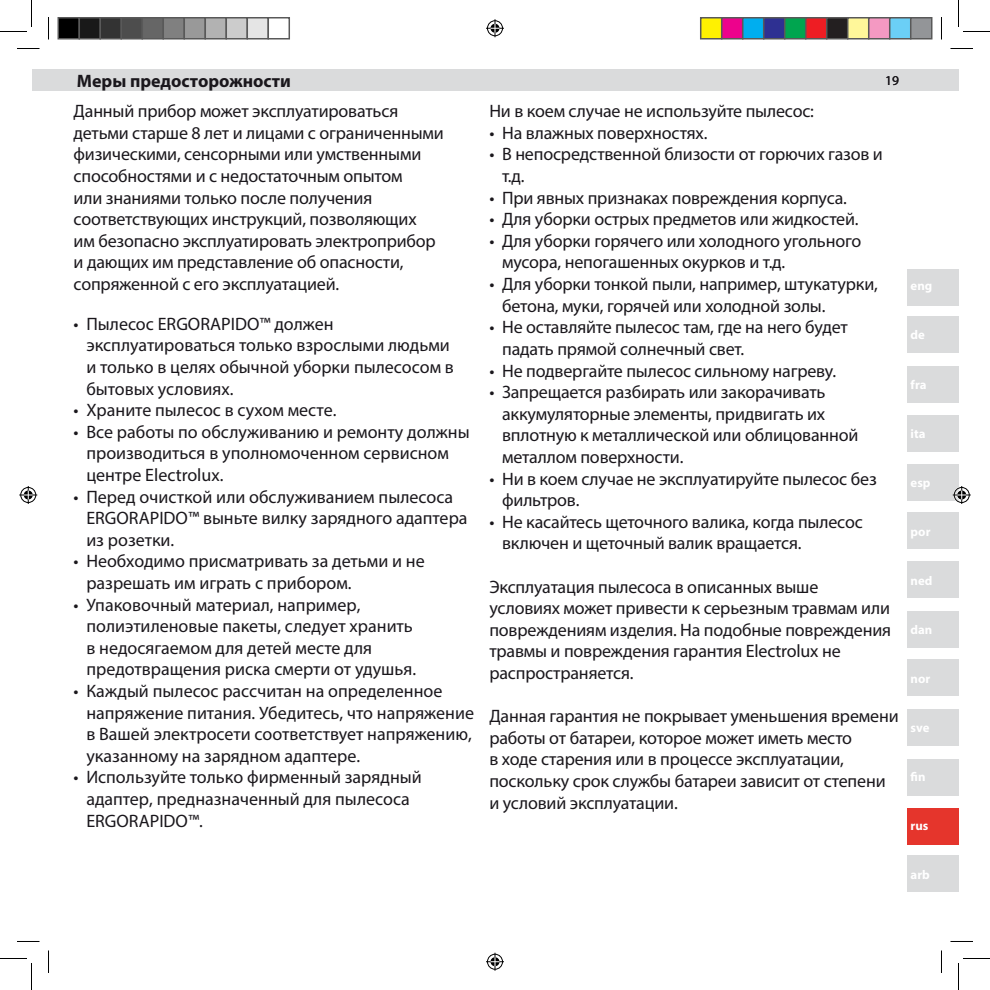
<style>
.page{position:relative;width:990px;height:990px;background:#fff}
.page>*{position:absolute;margin:0;border:0;box-sizing:border-box;transform-origin:0 0}
.t1{font:18px/21.6px "Myriad Pro";letter-spacing:-.01em;color:#1a171c}
.t2{font:700 18px "Myriad Pro";color:#1a171c}
.t3{font:13.5px "Myriad Pro";color:#1a171c}
.t4{font:700 12.75px "Myriad Pro";color:#fff}
</style>
<div class="page">
<div style="left:32px;top:70px;width:926px;height:21px;background:#dadbdc"></div>
<div style="left:907px;top:611px;width:51px;height:37px;background:#dadbdc"></div>
<div style="left:907px;top:808px;width:51px;height:36px;background:#e5352c"></div>
<div style="left:907px;top:855px;width:51px;height:37px;background:#dadbdc"></div>
<div style="left:907px;top:561px;width:51px;height:37px;background:#dadbdc"></div>
<div style="left:907px;top:759px;width:51px;height:37px;background:#dadbdc"></div>
<div style="left:907px;top:512px;width:51px;height:37px;background:#dadbdc"></div>
<div style="left:907px;top:709px;width:51px;height:37px;background:#dadbdc"></div>
<div style="left:907px;top:464px;width:51px;height:36px;background:#dadbdc"></div>
<div style="left:907px;top:659px;width:51px;height:37px;background:#dadbdc"></div>
<div style="left:907px;top:415px;width:51px;height:37px;background:#dadbdc"></div>
<div style="left:907px;top:366px;width:51px;height:37px;background:#dadbdc"></div>
<div style="left:907px;top:317px;width:51px;height:36px;background:#dadbdc"></div>
<div style="left:907px;top:269px;width:51px;height:37px;background:#dadbdc"></div>
<svg style="left:17px;top:48px;width:23px;height:1px"></svg>
<svg style="left:950px;top:48px;width:23px;height:1px"></svg>
<svg style="left:17px;top:941px;width:23px;height:1px"></svg>
<svg style="left:950px;top:941px;width:23px;height:1px"></svg>
<svg style="left:48px;top:17px;width:1px;height:23px"></svg>
<svg style="left:48px;top:950px;width:1px;height:23px"></svg>
<svg style="left:941px;top:17px;width:1px;height:23px"></svg>
<svg style="left:941px;top:950px;width:1px;height:23px"></svg>
<svg style="left:0;top:0;width:32px;height:32px"></svg>
<svg style="left:0;top:958px;width:32px;height:32px"></svg>
<svg style="left:958px;top:0;width:32px;height:32px"></svg>
<svg style="left:958px;top:958px;width:32px;height:32px"></svg>
<svg style="left:486px;top:19px;width:18px;height:18px"></svg>
<svg style="left:486px;top:953px;width:18px;height:18px"></svg>
<svg style="left:19px;top:486px;width:18px;height:18px"></svg>
<svg style="left:953px;top:486px;width:18px;height:18px"></svg>
<div style="left:58px;top:18px;width:21px;height:21px;background:#000"></div>
<div style="left:58px;top:17px;width:22px;height:23px;border:2px solid #595959"></div>
<div style="left:79px;top:18px;width:21px;height:21px;background:#191919"></div>
<div style="left:79px;top:17px;width:22px;height:23px;border:2px solid #595959"></div>
<div style="left:100px;top:18px;width:21px;height:21px;background:#333"></div>
<div style="left:100px;top:17px;width:22px;height:23px;border:2px solid #595959"></div>
<div style="left:121px;top:18px;width:21px;height:21px;background:#4d4d4d"></div>
<div style="left:121px;top:17px;width:22px;height:23px;border:2px solid #595959"></div>
<div style="left:142px;top:18px;width:21px;height:21px;background:#666"></div>
<div style="left:142px;top:17px;width:22px;height:23px;border:2px solid #595959"></div>
<div style="left:163px;top:18px;width:21px;height:21px;background:#808080"></div>
<div style="left:163px;top:17px;width:22px;height:23px;border:2px solid #595959"></div>
<div style="left:184px;top:18px;width:21px;height:21px;background:#999"></div>
<div style="left:184px;top:17px;width:22px;height:23px;border:2px solid #595959"></div>
<div style="left:205px;top:18px;width:21px;height:21px;background:#b2b2b2"></div>
<div style="left:205px;top:17px;width:22px;height:23px;border:2px solid #595959"></div>
<div style="left:226px;top:18px;width:21px;height:21px;background:#ccc"></div>
<div style="left:226px;top:17px;width:22px;height:23px;border:2px solid #595959"></div>
<div style="left:247px;top:18px;width:21px;height:21px;background:#e5e5e5"></div>
<div style="left:247px;top:17px;width:22px;height:23px;border:2px solid #595959"></div>
<div style="left:268px;top:17px;width:22px;height:23px;border:2px solid #595959"></div>
<div style="left:701px;top:18px;width:21px;height:21px;background:#fff101"></div>
<div style="left:700px;top:17px;width:22px;height:23px;border:2px solid #595959"></div>
<div style="left:722px;top:18px;width:21px;height:21px;background:#ed028c"></div>
<div style="left:721px;top:17px;width:22px;height:23px;border:2px solid #595959"></div>
<div style="left:743px;top:18px;width:21px;height:21px;background:#00aeef"></div>
<div style="left:742px;top:17px;width:22px;height:23px;border:2px solid #595959"></div>
<div style="left:764px;top:18px;width:21px;height:21px;background:#2e3092"></div>
<div style="left:763px;top:17px;width:22px;height:23px;border:2px solid #595959"></div>
<div style="left:785px;top:18px;width:21px;height:21px;background:#00a54f"></div>
<div style="left:784px;top:17px;width:22px;height:23px;border:2px solid #595959"></div>
<div style="left:806px;top:18px;width:21px;height:21px;background:#ee1d23"></div>
<div style="left:805px;top:17px;width:22px;height:23px;border:2px solid #595959"></div>
<div style="left:827px;top:18px;width:21px;height:21px;background:#231f20"></div>
<div style="left:826px;top:17px;width:22px;height:23px;border:2px solid #595959"></div>
<div style="left:848px;top:18px;width:21px;height:21px;background:#fff79a"></div>
<div style="left:847px;top:17px;width:22px;height:23px;border:2px solid #595959"></div>
<div style="left:869px;top:18px;width:21px;height:21px;background:#f499c2"></div>
<div style="left:868px;top:17px;width:22px;height:23px;border:2px solid #595959"></div>
<div style="left:890px;top:18px;width:21px;height:21px;background:#6bcff6"></div>
<div style="left:889px;top:17px;width:22px;height:23px;border:2px solid #595959"></div>
<div style="left:911px;top:18px;width:21px;height:21px;background:#939598"></div>
<div style="left:910px;top:17px;width:22px;height:23px;border:2px solid #595959"></div>
<p class="t2" style="left:77px;top:71px;width:215px">Меры предосторожности</p>
<p class="t1" style="left:74px;top:101px;width:372px">Данный прибор может эксплуатироваться детьми старше 8 лет и лицами с ограниченными физическими, сенсорными или умственными способностями и с недостаточным опытом<br>или знаниями только после получения соответствующих инструкций, позволяющих<br>им безопасно эксплуатировать электроприбор и дающих им представление об опасности, сопряженной с его эксплуатацией.</p>
<p class="t1" style="left:86px;top:313px;width:369px;text-indent:-13px">• Пылесос ERGORAPIDO™ должен эксплуатироваться только взрослыми людьми и только в целях обычной уборки пылесосом в бытовых условиях.</p>
<p class="t1" style="left:74px;top:399px;width:264px">• Храните пылесос в сухом месте.</p>
<p class="t1" style="left:86px;top:421px;width:385px;text-indent:-13px">• Все работы по обслуживанию и ремонту должны производиться в уполномоченном сервисном центре Electrolux.</p>
<p class="t1" style="left:86px;top:485px;width:383px;text-indent:-13px">• Перед очисткой или обслуживанием пылесоса<br>ERGORAPIDO™ выньте вилку зарядного адаптера из розетки.</p>
<p class="t1" style="left:86px;top:550px;width:340px;text-indent:-13px">• Необходимо присматривать за детьми и не разрешать им играть с прибором.</p>
<p class="t1" style="left:86px;top:593px;width:331px;text-indent:-13px">• Упаковочный материал, например, полиэтиленовые пакеты, следует хранить в недосягаемом для детей месте для предотвращения риска смерти от удушья.</p>
<p class="t1" style="left:86px;top:680px;width:389px;text-indent:-13px">• Каждый пылесос рассчитан на определенное напряжение питания. Убедитесь, что напряжение в Вашей электросети соответствует напряжению, указанному на зарядном адаптере.</p>
<p class="t1" style="left:86px;top:766px;width:337px;text-indent:-13px">• Используйте только фирменный зарядный адаптер, предназначенный для пылесоса<br>ERGORAPIDO™.</p>
<p class="t3" style="left:885px;top:74px;width:15px">19</p>
<p class="t1" style="left:489px;top:101px;width:326px">Ни в коем случае не используйте пылесос:</p>
<p class="t1" style="left:489px;top:122px;width:220px">• На влажных поверхностях.</p>
<p class="t1" style="left:502px;top:143px;width:382px;text-indent:-13px">• В непосредственной близости от горючих газов и т.д.</p>
<p class="t1" style="left:489px;top:187px;width:359px">• При явных признаках повреждения корпуса.</p>
<p class="t1" style="left:489px;top:208px;width:371px">• Для уборки острых предметов или жидкостей.</p>
<p class="t1" style="left:502px;top:230px;width:361px;text-indent:-13px">• Для уборки горячего или холодного угольного мусора, непогашенных окурков и т.д.</p>
<p class="t1" style="left:502px;top:273px;width:377px;text-indent:-13px">• Для уборки тонкой пыли, например, штукатурки, бетона, муки, горячей или холодной золы.</p>
<p class="t1" style="left:502px;top:316px;width:347px;text-indent:-13px">• Не оставляйте пылесос там, где на него будет падать прямой солнечный свет.</p>
<p class="t1" style="left:489px;top:359px;width:348px">• Не подвергайте пылесос сильному нагреву.</p>
<p class="t1" style="left:502px;top:381px;width:358px;text-indent:-13px">• Запрещается разбирать или закорачивать аккумуляторные элементы, придвигать их вплотную к металлической или облицованной металлом поверхности.</p>
<p class="t1" style="left:502px;top:467px;width:376px;text-indent:-13px">• Ни в коем случае не эксплуатируйте пылесос без фильтров.</p>
<p class="t1" style="left:502px;top:511px;width:362px;text-indent:-13px">• Не касайтесь щеточного валика, когда пылесос включен и щеточный валик вращается.</p>
<p class="t1" style="left:489px;top:576px;width:403px">Эксплуатация пылесоса в описанных выше условиях может привести к серьезным травмам или повреждениям изделия. На подобные повреждения травмы и повреждения гарантия Electrolux не распространяется.</p>
<p class="t1" style="left:489px;top:706px;width:411px">Данная гарантия не покрывает уменьшения времени работы от батареи, которое может иметь место<br>в ходе старения или в процессе эксплуатации, поскольку срок службы батареи зависит от степени и условий эксплуатации.</p>
<p class="t4" style="left:911px;top:279px;width:23px">eng</p>
<p class="t4" style="left:911px;top:328px;width:16px">de</p>
<p class="t4" style="left:911px;top:377px;width:17px">fra</p>
<p class="t4" style="left:911px;top:426px;width:16px">ita</p>
<p class="t4" style="left:911px;top:475px;width:21px">esp</p>
<p class="t4" style="left:911px;top:524px;width:21px">por</p>
<p class="t4" style="left:911px;top:573px;width:23px">ned</p>
<p class="t4" style="left:911px;top:622px;width:23px">dan</p>
<p class="t4" style="left:911px;top:671px;width:21px">nor</p>
<p class="t4" style="left:911px;top:721px;width:20px">sve</p>
<p class="t4" style="left:911px;top:770px;width:16px">fin</p>
<p class="t4" style="left:911px;top:819px;width:19px">rus</p>
<p class="t4" style="left:911px;top:868px;width:21px">arb</p>
</div>
